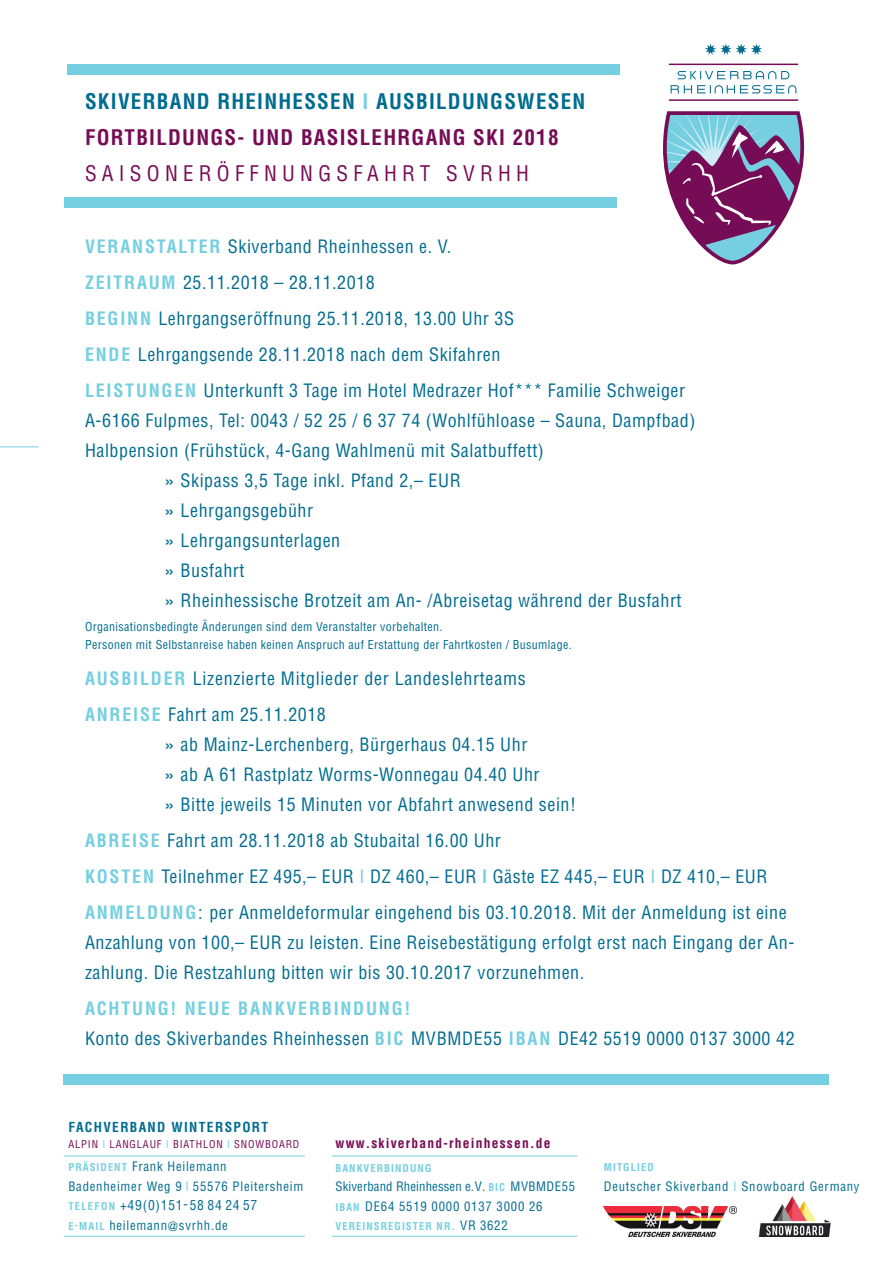
<style>
.page{position:relative;width:893px;height:1263px;background:#fff}
.page>*{position:absolute;margin:0;border:0;box-sizing:border-box;transform-origin:0 0}
.t1{font:700 condensed 21px/36px "Helvetica";letter-spacing:.06em;color:#006c90}
.t2{font:condensed 21px "Helvetica";letter-spacing:.25em;color:#770c56}
.t3{font:condensed 18px/36px "Helvetica";letter-spacing:.03em;color:#006c90}
.t4{font:700 condensed 13.5px "Helvetica";letter-spacing:.09em;color:#770c56}
.t5{font:condensed 13.5px "Helvetica";letter-spacing:.06em;color:#006c90}
.t6{font:700 condensed 13.5px "Helvetica";letter-spacing:.1em;color:#006c90}
.t7{font:condensed 12.75px/19.5px "Helvetica";letter-spacing:.06em;color:#006c90}
.t8{font:condensed 12.75px/19.5px "Helvetica";letter-spacing:.04em;color:#006c90}
.t9{font:condensed 12px/18px "Helvetica";letter-spacing:.03em;color:#006c90}
.t10{font:700 condensed 10.5px "Helvetica";letter-spacing:.1em;color:#75cfe0}
.t11{font:condensed 10.5px "Helvetica";letter-spacing:.08em;color:#770c56}
.s1{color:#75cfe0}
.s2{color:#770c56}
.s3{font-weight:700;color:#75cfe0}
.s4{font-stretch:normal}
.s5{font-weight:700;font-size:10.5px;color:#75cfe0}
.s6{font-weight:400;font-size:12.75px;color:#006c90}
</style>
<div class="page">
<hr style="left:0;top:446px;width:38px;height:1px;background:#75cfe0">
<hr style="left:64px;top:1156px;width:241px;height:1px;background:#75cfe0">
<hr style="left:64px;top:1236px;width:241px;height:1px;background:#75cfe0">
<hr style="left:332px;top:1156px;width:245px;height:1px;background:#75cfe0">
<hr style="left:332px;top:1236px;width:245px;height:1px;background:#75cfe0">
<img style="left:604px;top:1207px;width:132px;height:29px">
<img style="left:759px;top:1196px;width:72px;height:40px">
<svg style="left:678px;top:71px;width:111px;height:8px"></svg>
<svg style="left:671px;top:85px;width:125px;height:8px"></svg>
<hr style="left:669px;top:99px;width:129px;height:2px;background:#770c56">
<hr style="left:669px;top:64px;width:129px;height:1px;background:#770c56">
<svg style="left:663px;top:111px;width:142px;height:154px"></svg>
<svg style="left:705px;top:44px;width:57px;height:11px"></svg>
<div style="left:67px;top:64px;width:552px;height:10px;background:#75cfe0"></div>
<div style="left:64px;top:197px;width:553px;height:11px;background:#75cfe0"></div>
<div style="left:64px;top:1074px;width:765px;height:10px;background:#75cfe0"></div>
<p class="t1" style="left:85px;top:83px;width:502px">SKIVERBAND RHEINHESSEN <span class="s1">I</span> AUSBILDUNGSWESEN<br><span class="s2">FORTBILDUNGS- UND BASISLEHRGANG SKI 2018</span></p>
<p class="t2" style="left:85px;top:160px;width:445px">SAISONERÖFFNUNGSFAHRT SVRHH</p>
<p class="t3" style="left:85px;top:229px;width:601px"><span class="s3">VERANSTALTER</span> Skiverband Rheinhessen e. V.<br><span class="s3">ZEITRAUM</span> 25.11.2018 – 28.11.2018<br><span class="s3">BEGINN</span> Lehrgangseröffnung 25.11.2018, 13.00 Uhr 3S<br><span class="s3">ENDE</span> Lehrgangsende 28.11.2018 nach dem Skifahren<br><span class="s3">LEISTUNGEN</span> Unterkunft 3 Tage im Hotel Medrazer Hof*** Familie Schweiger</p>
<p class="t3" style="left:85px;top:403px;width:612px">A-6166 Fulpmes, Tel: 0043 / 52 25 / 6 37 74 (Wohlfühloase – Sauna, Dampfbad)</p>
<p class="t3" style="left:85px;top:433px;width:460px">Halbpension (Frühstück, 4-Gang Wahlmenü mit Salatbuffett)</p>
<p class="t3" style="left:165px;top:463px;width:298px"><span class="s4">»</span> Skipass 3,5 Tage inkl. Pfand 2,– EUR</p>
<p class="t3" style="left:165px;top:493px;width:150px"><span class="s4">»</span> Lehrgangsgebühr</p>
<p class="t3" style="left:165px;top:523px;width:177px"><span class="s4">»</span> Lehrgangsunterlagen</p>
<p class="t3" style="left:165px;top:553px;width:81px"><span class="s4">»</span> Busfahrt</p>
<p class="t3" style="left:165px;top:583px;width:518px"><span class="s4">»</span> Rheinhessische Brotzeit am An- /Abreisetag während der Busfahrt</p>
<p class="t9" style="left:85px;top:618px;width:488px">Organisationsbedingte Änderungen sind dem Veranstalter vorbehalten.<br>Personen mit Selbstanreise haben keinen Anspruch auf Erstattung der Fahrtkosten / Busumlage.</p>
<p class="t3" style="left:85px;top:661px;width:442px"><span class="s3">AUSBILDER</span> Lizenzierte Mitglieder der Landeslehrteams<br><span class="s3">ANREISE</span> Fahrt am 25.11.2018</p>
<p class="t3" style="left:165px;top:730px;width:413px;line-height:30px"><span class="s4">»</span> ab Mainz-Lerchenberg, Bürgerhaus 04.15 Uhr<br><span class="s4">»</span> ab A 61 Rastplatz Worms-Wonnegau 04.40 Uhr<br><span class="s4">»</span> Bitte jeweils 15 Minuten vor Abfahrt anwesend sein!</p>
<p class="t3" style="left:85px;top:823px;width:703px"><span class="s3">ABREISE</span> Fahrt am 28.11.2018 ab Stubaital 16.00 Uhr<br><span class="s3">KOSTEN</span> Teilnehmer EZ 495,– EUR <span class="s1">I</span> DZ 460,– EUR <span class="s3">I</span> Gäste EZ 445,– EUR <span class="s1">I</span> DZ 410,– EUR<br><span class="s3">ANMELDUNG</span>: per Anmeldeformular eingehend bis 03.10.2018. Mit der Anmeldung ist eine</p>
<p class="t3" style="left:85px;top:928px;width:711px;line-height:30px">Anzahlung von 100,– EUR zu leisten. Eine Reisebestätigung erfolgt erst nach Eingang der An&shy;zahlung. Die Restzahlung bitten wir bis 30.10.2017 vorzunehmen.</p>
<p class="t3" style="left:85px;top:994px;width:711px;line-height:30px"><span class="s3">ACHTUNG! NEUE BANKVERBINDUNG!<br></span>Konto des Skiverbandes Rheinhessen <span class="s3">BIC</span> MVBMDE55 <span class="s3">IBAN</span> DE42 5519 0000 0137 3000 42</p>
<p class="t6" style="left:68px;top:1118px;width:201px">FACHVERBAND WINTERSPORT</p>
<p class="t11" style="left:68px;top:1138px;width:232px">ALPIN <span class="s1">I</span> LANGLAUF <span class="s1">I</span> BIATHLON <span class="s1">I</span> SNOWBOARD</p>
<p class="t4" style="left:335px;top:1135px;width:216px">www.skiverband-rheinhessen.de</p>
<p class="t10" style="left:335px;top:1161px;width:97px">BANKVERBINDUNG</p>
<p class="t8" style="left:335px;top:1177px;width:241px">Skiverband Rheinhessen e.V. <span class="s5">BIC</span> MVBMDE55<br><span class="s5">IBAN</span> DE64 5519 0000 0137 3000 26</p>
<p class="t10" style="left:335px;top:1220px;width:174px">VEREINSREGISTER NR. <span class="s6">VR 3622</span></p>
<p class="t7" style="left:68px;top:1156px;width:236px"><span class="s5">PRÄSIDENT</span> Frank Heilemann<br>Badenheimer Weg 9 <span class="s1">I</span> 55576 Pleitersheim</p>
<p class="t5" style="left:68px;top:1197px;width:190px"><span class="s5">TELEFON</span> +49(0)151-58 84 24 57</p>
<p class="t7" style="left:68px;top:1215px;width:161px"><span class="s5">E-MAIL</span> heilemann@svrhh.de</p>
<p class="t10" style="left:604px;top:1161px;width:51px">MITGLIED</p>
<p class="t7" style="left:604px;top:1176px;width:257px">Deutscher Skiverband <span class="s1">I</span> Snowboard Germany</p>
</div>
